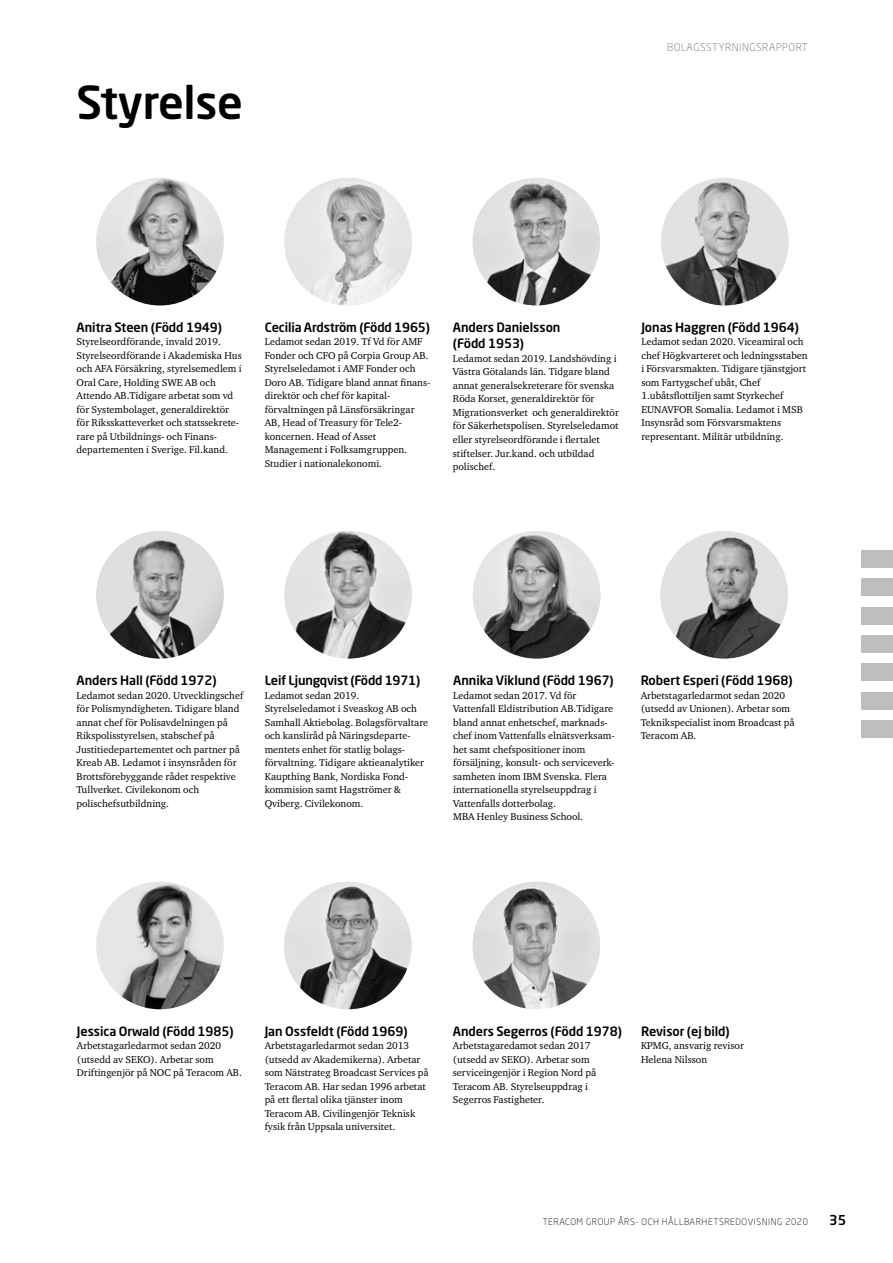
<style>
.page{position:relative;width:893px;height:1263px;background:#fff}
.page>*{position:absolute;margin:0;border:0;box-sizing:border-box;transform-origin:0 0}
.t1{font:500 45px "Neo Sans Pro";letter-spacing:-.01em;color:#000}
.t2{font:500 13.5px "Neo Sans Pro";color:#000}
.t3{font:500 12.75px/16.5px "Neo Sans Pro";letter-spacing:-.005em;color:#000}
.t4{font:300 10.5px "Neo Sans Pro";color:#6d6e71}
.t5{font:10.2px/13.5px "Charter ITC Std";color:#000}
.t6{font:300 9px "Neo Sans Pro";letter-spacing:.06em;color:#000}
</style>
<div class="page">
<div style="left:862px;top:550px;width:31px;height:17px;background:#bcbec0"></div>
<div style="left:862px;top:579px;width:31px;height:17px;background:#bcbec0"></div>
<div style="left:862px;top:607px;width:31px;height:17px;background:#bcbec0"></div>
<div style="left:862px;top:635px;width:31px;height:17px;background:#bcbec0"></div>
<div style="left:862px;top:664px;width:31px;height:17px;background:#bcbec0"></div>
<div style="left:862px;top:692px;width:31px;height:17px;background:#bcbec0"></div>
<div style="left:862px;top:721px;width:31px;height:17px;background:#bcbec0"></div>
<img style="left:96px;top:178px;width:128px;height:127px;border-radius:64px">
<img style="left:96px;top:531px;width:128px;height:128px;border-radius:64px">
<img style="left:284px;top:178px;width:128px;height:127px;border-radius:64px">
<img style="left:472px;top:178px;width:128px;height:127px;border-radius:64px">
<img style="left:661px;top:178px;width:128px;height:127px;border-radius:64px">
<img style="left:472px;top:882px;width:128px;height:127px;border-radius:64px">
<img style="left:473px;top:531px;width:127px;height:128px;border-radius:64px">
<img style="left:660px;top:531px;width:128px;height:128px;border-radius:64px">
<img style="left:284px;top:531px;width:128px;height:128px;border-radius:64px">
<img style="left:284px;top:882px;width:128px;height:127px;border-radius:64px">
<div style="left:96px;top:882px;width:128px;height:127px;background:#e6e6e6;border-radius:50%"></div>
<img style="left:115px;top:882px;width:106px;height:127px">
<h1 class="t1" style="left:77px;top:74px;width:168px">Styrelse</h1>
<p class="t4" style="left:667px;top:40px;width:14px">BOLAGSST</p>
<p class="t4" style="left:719px;top:40px;width:14px">YRNINGSRAPPORT</p>
<p class="t3" style="left:77px;top:319px;width:147px">Anitra Steen (Född 1949)</p>
<p class="t5" style="left:77px;top:335px;width:167px">Styrelseordförande, invald 2019.<br>Styrelseordförande i Akademiska Hus och AFA Försäkring, styrelsemedlem i Oral Care, Holding SWE AB och Attendo AB.Tidigare arbetat som vd för Systembolaget, generaldirektör för Riksskatteverket och statssekrete&shy;rare på Utbildnings- och Finans&shy;departementen i Sverige. Fil.kand.</p>
<p class="t3" style="left:265px;top:319px;width:167px">Cecilia Ardström (Född 1965)</p>
<p class="t5" style="left:265px;top:335px;width:167px">Ledamot sedan 2019. Tf Vd för AMF<br>Fonder och CFO på Corpia Group AB.<br>Styrelseledamot i AMF Fonder och<br>Doro AB. Tidigare bland annat finans&shy;direktör och chef för kapital&shy;förvaltningen på Länsförsäkringar<br>AB, Head of Treasury för Tele2- koncernen. Head of Asset<br>Management i Folksamgruppen.<br>Studier i nationalekonomi.</p>
<p class="t3" style="left:453px;top:319px;width:109px">Anders Danielsson (Född 1953)</p>
<p class="t5" style="left:453px;top:352px;width:168px">Ledamot sedan 2019. Landshövding i Västra Götalands län. Tidgare bland annat generalsekreterare för svenska Röda Korset, generaldirektör för Migrationsverket och generaldirektör för Säkerhetspolisen. Styrelseledamot eller styrelseordförande i flertalet stiftelser. Jur.kand. och utbildad polischef.</p>
<p class="t3" style="left:641px;top:319px;width:159px">Jonas Haggren (Född 1964)</p>
<p class="t5" style="left:641px;top:335px;width:168px">Ledamot sedan 2020. Viceamiral och chef Högkvarteret och ledningsstaben i Försvarsmakten. Tidigare tjänstgjort som Fartygschef ubåt, Chef 1.ubåtsflottiljen samt Styrkechef EUNAVFOR Somalia. Ledamot i MSB Insynsråd som Försvarsmaktens representant. Militär utbildning.</p>
<p class="t3" style="left:77px;top:672px;width:142px">Anders Hall (Född 1972)</p>
<p class="t5" style="left:77px;top:688px;width:168px">Ledamot sedan 2020. Utvecklingschef för Polismyndigheten. Tidigare bland annat chef för Polisavdelningen på Rikspolisstyrelsen, stabschef på Justitiedepartementet och partner på Kreab AB. Ledamot i insynsråden för Brottsförebyggande rådet respektive Tullverket. Civilekonom och polischefsutbildning.</p>
<p class="t3" style="left:265px;top:672px;width:157px">Leif Ljungqvist (Född 1971)</p>
<p class="t5" style="left:265px;top:688px;width:165px">Ledamot sedan 2019.<br>Styrelseledamot i Sveaskog AB och<br>Samhall Aktiebolag. Bolagsförvaltare och kansliråd på Näringsdeparte&shy;mentets enhet för statlig bolags&shy;förvaltning. Tidigare aktieanalytiker<br>Kaupthing Bank, Nordiska Fond&shy;kommision samt Hagströmer &amp;<br>Qviberg. Civilekonom.</p>
<p class="t3" style="left:453px;top:672px;width:162px">Annika Viklund (Född 1967)</p>
<p class="t5" style="left:453px;top:688px;width:163px">Ledamot sedan 2017. Vd för Vattenfall Eldistribution AB.Tidigare bland annat enhetschef, marknads&shy;chef inom Vattenfalls elnätsverksam&shy;het samt chefspositioner inom försäljning, konsult- och serviceverk&shy;samheten inom IBM Svenska. Flera internationella styrelseuppdrag i Vattenfalls dotterbolag.<br>MBA Henley Business School.</p>
<p class="t3" style="left:641px;top:672px;width:153px">Robert Esperi (Född 1968)</p>
<p class="t5" style="left:641px;top:688px;width:155px">Arbetstagarledarmot sedan 2020 (utsedd av Unionen). Arbetar som<br>Teknikspecialist inom Broadcast på<br>Teracom AB.</p>
<p class="t3" style="left:77px;top:1022px;width:158px">Jessica Orwald (Född 1985)</p>
<p class="t5" style="left:77px;top:1039px;width:167px">Arbetstagarledarmot sedan 2020 (utsedd av SEKO). Arbetar som<br>Driftingenjör på NOC på Teracom AB.</p>
<p class="t3" style="left:265px;top:1022px;width:145px">Jan Ossfeldt (Född 1969)</p>
<p class="t5" style="left:265px;top:1039px;width:165px">Arbetstagarledarmot sedan 2013 (utsedd av Akademikerna). Arbetar som Nätstrateg Broadcast Services på Teracom AB. Har sedan 1996 arbetat på ett flertal olika tjänster inom Teracom AB. Civilingenjör Teknisk fysik från Uppsala universitet.</p>
<p class="t3" style="left:453px;top:1022px;width:171px">Anders Segerros (Född 1978)</p>
<p class="t5" style="left:453px;top:1039px;width:145px">Arbetstagaredamot sedan 2017 (utsedd av SEKO). Arbetar som serviceingenjör i Region Nord på<br>Teracom AB. Styrelseuppdrag i<br>Segerros Fastigheter.</p>
<p class="t3" style="left:641px;top:1022px;width:90px">Revisor (ej bild)</p>
<p class="t5" style="left:641px;top:1039px;width:104px">KPMG, ansvarig revisor<br>Helena Nilsson</p>
<p class="t6" style="left:543px;top:1216px;width:267px">TERACOM GROUP ÅRS- OCH HÅLLBARHETSREDOVISNING 2020</p>
<h2 class="t2" style="left:829px;top:1211px;width:19px">35</h2>
</div>
